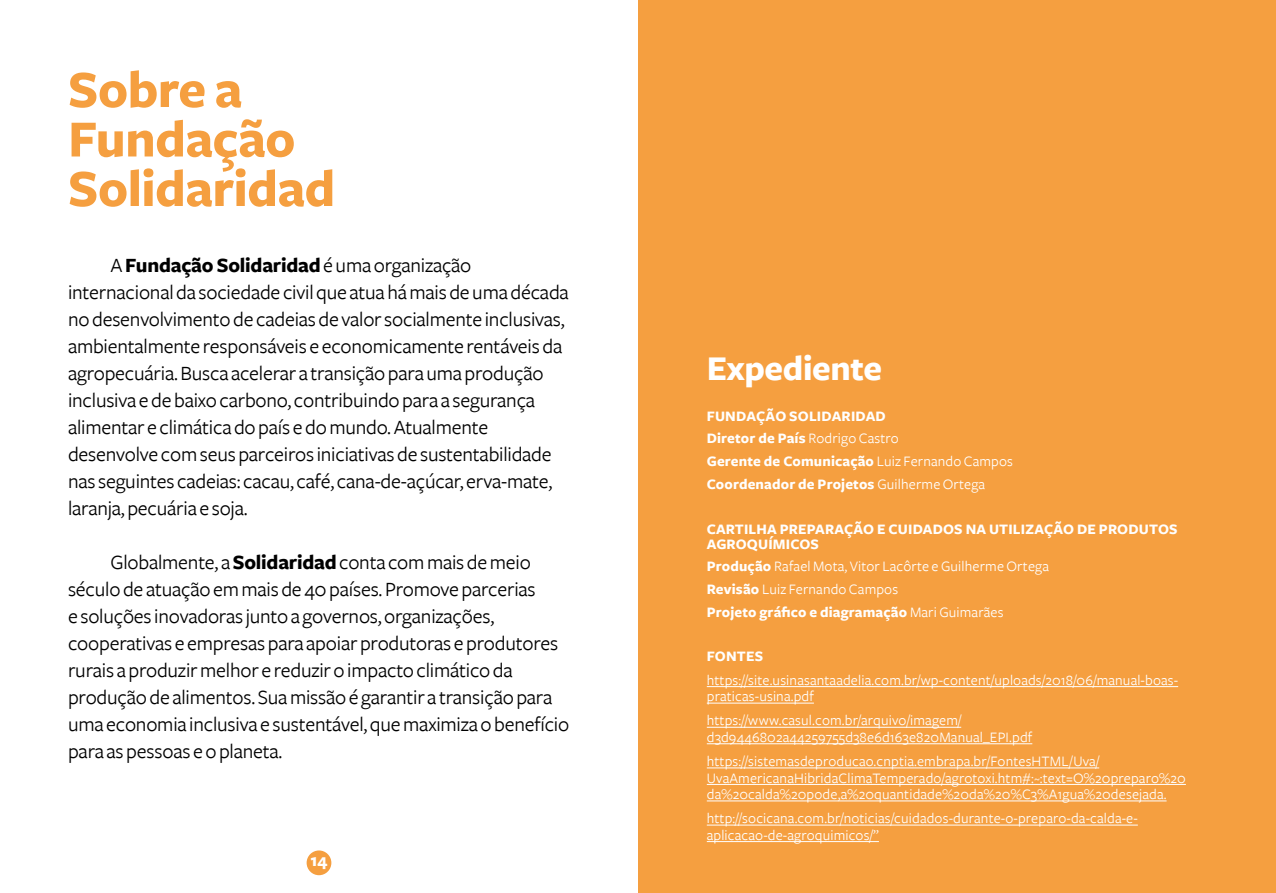
<style>
.page{position:relative;width:1276px;height:893px;background:#fff}
.page>*{position:absolute;margin:0;border:0;box-sizing:border-box;transform-origin:0 0}
.t1{font:700 54px/49.5px "Freight Sans";letter-spacing:-.01em;color:#f59f40}
.t2{font:700 36px "Freight Sans";letter-spacing:-.01em;color:#fff}
.t3{font:21px/27px "Freight Sans";letter-spacing:-.01em;color:#000}
.t4{font:700 18px "Freight Sans";color:#fff}
.t5{font:15px/16.5px "Freight Sans";letter-spacing:.01em;color:#fff}
.t6{font:700 15px/15px "Freight Sans";letter-spacing:.01em;color:#fff}
.s1{font-weight:700}
.s2{font-weight:400}
</style>
<div class="page">
<div style="left:307px;top:850px;width:24px;height:25px;background:#f59f40;border-radius:50%"></div>
<div style="left:638px;top:0;width:638px;height:893px;background:#f59f40"></div>
<hr style="left:707px;top:686px;width:471px;height:1px;background:#fff">
<hr style="left:707px;top:703px;width:107px;height:1px;background:#fff">
<hr style="left:707px;top:727px;width:254px;height:1px;background:#fff">
<hr style="left:707px;top:743px;width:325px;height:1px;background:#fff">
<hr style="left:707px;top:768px;width:392px;height:1px;background:#fff">
<hr style="left:707px;top:784px;width:479px;height:1px;background:#fff">
<hr style="left:707px;top:801px;width:459px;height:1px;background:#fff">
<hr style="left:707px;top:825px;width:430px;height:1px;background:#fff">
<hr style="left:707px;top:841px;width:172px;height:1px;background:#fff">
<p class="t1" style="left:68px;top:67px;width:176px">Sobre a</p>
<p class="t1" style="left:68px;top:116px;width:269px">Fundação<br>Solidaridad</p>
<p class="t3" style="left:68px;top:252px;width:502px;text-indent:43px">A <span class="s1">Fundação Solidaridad</span> é uma organização internacional da sociedade civil que atua há mais de uma década no desenvolvimento de cadeias de valor socialmente inclusivas, ambientalmente responsáveis e economicamente rentáveis da agropecuária. Busca acelerar a transição para uma produção inclusiva e de baixo carbono, contribuindo para a segurança alimentar e climática do país e do mundo. Atualmente desenvolve com seus parceiros iniciativas de sustentabilidade nas seguintes cadeias: cacau, café, cana-de-açúcar, erva-mate, laranja, pecuária e soja.</p>
<p class="t3" style="left:68px;top:549px;width:503px;text-indent:43px">Globalmente, a <span class="s1">Solidaridad</span> conta com mais de meio século de atuação em mais de 40 países. Promove parcerias<br>e soluções inovadoras junto a governos, organizações, cooperativas e empresas para apoiar produtoras e produtores rurais a produzir melhor e reduzir o impacto climático da produção de alimentos. Sua missão é garantir a transição para uma economia inclusiva e sustentável, que maximiza o benefício para as pessoas e o planeta.</p>
<p class="t4" style="left:310px;top:851px;width:19px">14</p>
<p class="t2" style="left:707px;top:349px;width:177px">Expediente</p>
<p class="t6" style="left:707px;top:409px;width:180px">FUNDAÇÃO SOLIDARIDAD</p>
<p class="t6" style="left:707px;top:431px;width:193px">Diretor de País <span class="s2">Rodrigo Castro</span></p>
<p class="t6" style="left:707px;top:454px;width:308px">Gerente de Comunicação <span class="s2">Luiz Fernando Campos</span></p>
<p class="t6" style="left:707px;top:477px;width:280px">Coordenador de Projetos <span class="s2">Guilherme Ortega</span></p>
<p class="t6" style="left:707px;top:522px;width:472px">CARTILHA PREPARAÇÃO E CUIDADOS NA UTILIZAÇÃO DE PRODUTOS<br>AGROQUÍMICOS</p>
<p class="t5" style="left:707px;top:559px;width:344px"><span class="s1">Produção</span> Rafael Mota, Vitor Lacôrte e Guilherme Ortega</p>
<p class="t5" style="left:707px;top:581px;width:193px"><span class="s1">Revisão</span> Luiz Fernando Campos</p>
<p class="t6" style="left:707px;top:605px;width:298px">Projeto gráfico e diagramação <span class="s2">Mari Guimarães</span></p>
<p class="t6" style="left:707px;top:649px;width:58px">FONTES</p>
<p class="t5" style="left:707px;top:672px;width:473px">https://site.usinasantaadelia.com.br/wp-content/uploads/2018/06/manual-boas&shy;praticas-usina.pdf</p>
<p class="t5" style="left:707px;top:713px;width:327px">https://www.casul.com.br/arquivo/imagem/ d3d9446802a44259755d38e6d163e820Manual_EPI.pdf</p>
<p class="t5" style="left:707px;top:753px;width:480px">https://sistemasdeproducao.cnptia.embrapa.br/FontesHTML/Uva/<br>UvaAmericanaHibridaClimaTemperado/agrotoxi.htm#:~:text=O%20preparo%20 da%20calda%20pode,a%20quantidade%20da%20%C3%A1gua%20desejada.</p>
<p class="t5" style="left:707px;top:810px;width:432px">http://socicana.com.br/noticias/cuidados-durante-o-preparo-da-calda-e&shy;aplicacao-de-agroquimicos/”</p>
</div>
